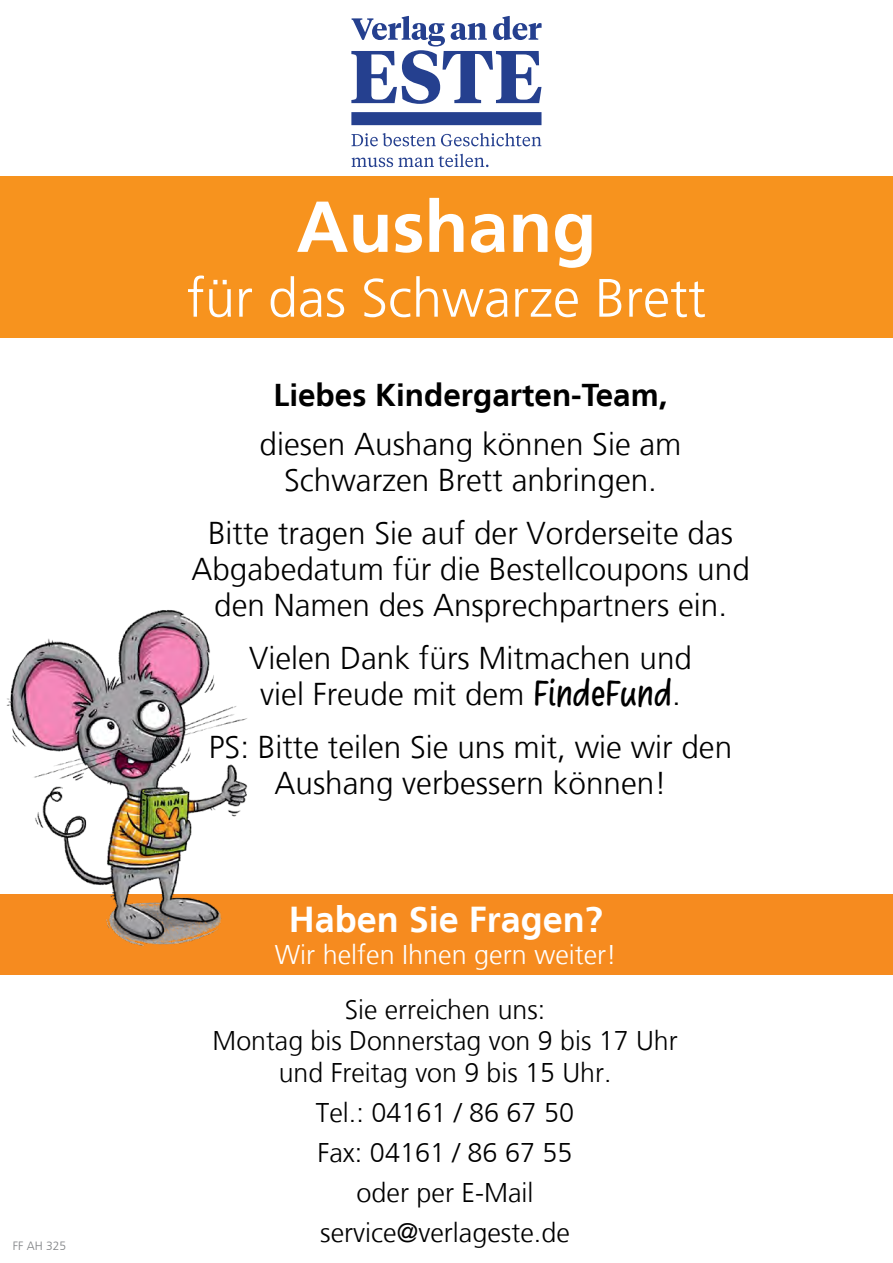
<style>
.page{position:relative;width:893px;height:1263px;background:#fff}
.page>*{position:absolute;margin:0;border:0;box-sizing:border-box;transform-origin:0 0}
.t1{font:700 72px "Frutiger LT";color:#fff}
.t2{font:300 54px "Frutiger LT";color:#fff}
.t3{font:700 36px "Frutiger LT";color:#fff}
.t4{font:300 31.5px/36px "Frutiger LT";color:#000;text-align:center}
.t5{font:700 31.5px "Frutiger LT";color:#000}
.t6{font:300 27px/31.5px "Frutiger LT";color:#000;text-align:center}
.t7{font:300 27px "Frutiger LT";color:#fff}
.t8{font:300 12px "Frutiger LT";color:#808285}
.s1{font-family:"Supermarker";font-weight:400;font-size:34.5px}
</style>
<div class="page">
<div style="left:0;top:176px;width:893px;height:162px;background:#f7931e"></div>
<svg style="left:351px;top:16px;width:191px;height:151px"></svg>
<div style="left:0;top:894px;width:893px;height:81px;background:#f68b1f"></div>
<img style="left:6px;top:610px;width:242px;height:336px">
<p class="t8" style="left:13px;top:1239px;width:55px">FF AH 325</p>
<p class="t1" style="left:296px;top:185px;width:301px">Aushang</p>
<p class="t2" style="left:187px;top:267px;width:520px">für das Schwarze Brett</p>
<p class="t5" style="left:274px;top:377px;width:395px">Liebes Kindergarten-Team,</p>
<p class="t4" style="left:260px;top:427px;width:423px">diesen Aushang können Sie am<br>Schwarzen Brett anbringen.</p>
<p class="t4" style="left:191px;top:516px;width:560px">Bitte tragen Sie auf der Vorderseite das<br>Abgabedatum für die Bestellcoupons und den Namen des Ansprechpartners ein.</p>
<p class="t4" style="left:249px;top:641px;width:444px">Vielen Dank fürs Mitmachen und viel Freude mit dem <span class="s1">FindeFund</span>.</p>
<p class="t4" style="left:209px;top:730px;width:525px">PS: Bitte teilen Sie uns mit, wie wir den<br>Aushang verbessern können!</p>
<p class="t3" style="left:289px;top:898px;width:316px">Haben Sie Fragen?</p>
<p class="t7" style="left:275px;top:939px;width:344px">Wir helfen Ihnen gern weiter!</p>
<p class="t6" style="left:213px;top:994px;width:466px">Sie erreichen uns:<br>Montag bis Donnerstag von 9 bis 17 Uhr und Freitag von 9 bis 15 Uhr.</p>
<p class="t6" style="left:316px;top:1097px;width:260px">Tel.: 04161 / 86 67 50</p>
<p class="t6" style="left:317px;top:1137px;width:257px">Fax: 04161 / 86 67 55</p>
<p class="t6" style="left:357px;top:1177px;width:179px">oder per E-Mail</p>
<p class="t6" style="left:320px;top:1217px;width:251px">service@verlageste.de</p>
</div>
